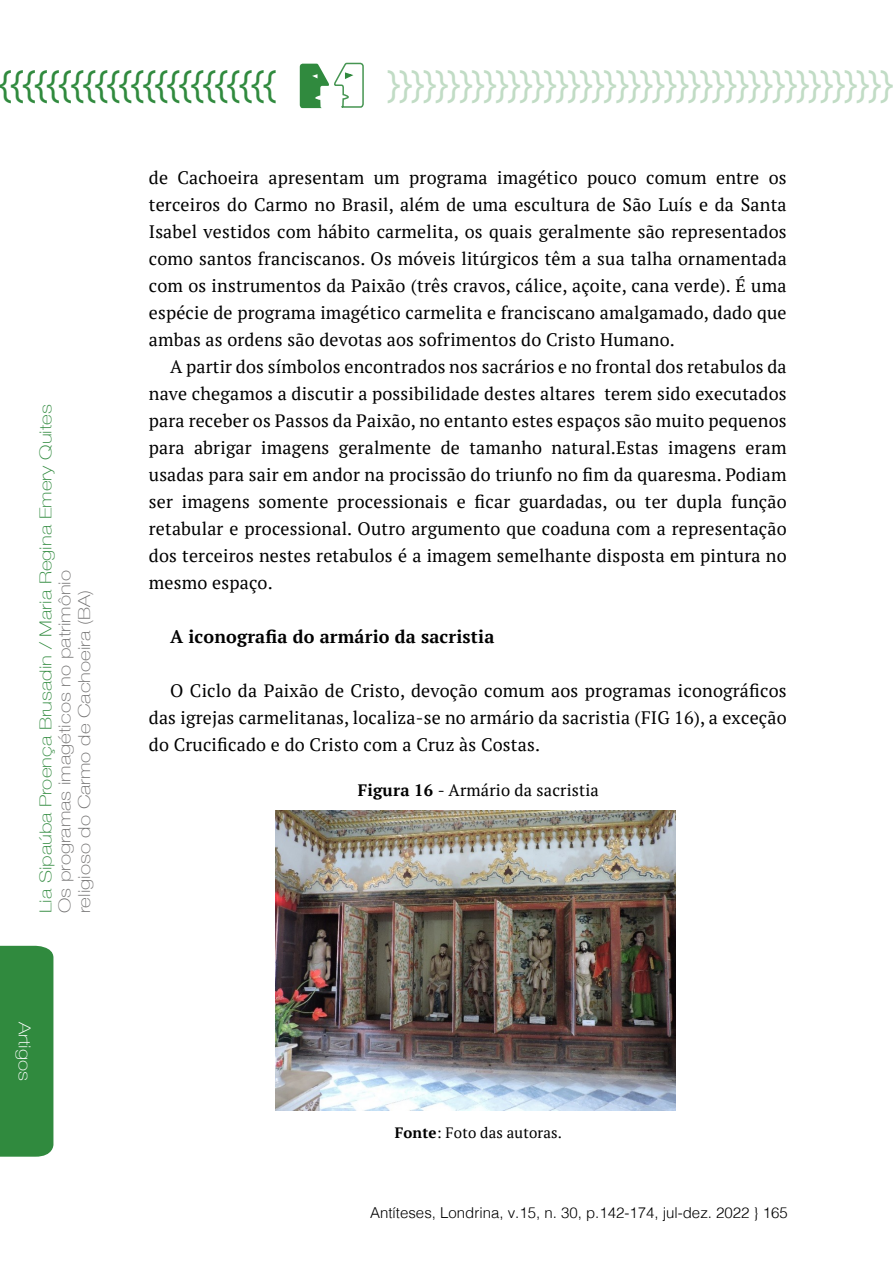
<style>
.page{position:relative;width:893px;height:1263px;background:#fff}
.page>*{position:absolute;margin:0;border:0;box-sizing:border-box;transform-origin:0 0}
.t1{font:36px "Helvetica";color:#c1dcc5}
.t2{font:18px/27px "PT Serif";letter-spacing:.01em;color:#000;text-align:justify}
.t3{font:700 18px "PT Serif";letter-spacing:.01em;color:#000}
.t4{font:100 16.5px/19.8px "Helvetica Neue";color:#706f6f;scale:1.25 1}
.t5{font:100 16.5px "Helvetica Neue";color:#308a3e;scale:1.25 1}
.t6{font:16.5px "PT Serif";letter-spacing:.01em;color:#000}
.t7{font:100 16.5px "Helvetica Neue";color:#fff;scale:1.25 1}
.t8{font:300 15px "Helvetica";color:#000}
.t9{font:15px "PT Serif";letter-spacing:.01em;color:#000}
.s1{font-weight:700}
</style>
<div class="page">
<div style="left:0;top:946px;width:53px;height:211px;background:#308a3e"></div>
<svg style="left:300px;top:62px;width:64px;height:46px"></svg>
<img style="left:276px;top:810px;width:400px;height:300px">
<p class="t5" style="left:33px;top:913px;width:408px;rotate:-90deg">Lia Sipaúba Proença Brusadin / Maria Regina Emery Quites</p>
<p class="t4" style="left:54px;top:913px;width:276px;rotate:-90deg">Os programas imagéticos no patrimônio religioso do Carmo de Cachoeira (BA)</p>
<p class="t7" style="left:37px;top:1021px;width:49px;rotate:90deg">Artigos</p>
<h1 class="t1" style="left:387px;top:56px;width:507px">}}}}}}}}}}}}}}}}}}}}}}}}}}}}}}}}}}}}}}}}}}</h1>
<p class="t2" style="left:149px;top:164px;width:639px">de Cachoeira apresentam um programa imagético pouco comum entre os terceiros do Carmo no Brasil, além de uma escultura de São Luís e da Santa Isabel vestidos com hábito carmelita, os quais geralmente são representados como santos franciscanos. Os móveis litúrgicos têm a sua talha ornamentada com os instrumentos da Paixão (três cravos, cálice, açoite, cana verde). É uma espécie de programa imagético carmelita e franciscano amalgamado, dado que ambas as ordens são devotas aos sofrimentos do Cristo Humano.</p>
<p class="t2" style="left:149px;top:353px;width:639px;text-indent:21px">A partir dos símbolos encontrados nos sacrários e no frontal dos retabulos da nave chegamos a discutir a possibilidade destes altares terem sido executados para receber os Passos da Paixão, no entanto estes espaços são muito pequenos para abrigar imagens geralmente de tamanho natural.Estas imagens eram usadas para sair em andor na procissão do triunfo no fim da quaresma. Podiam ser imagens somente processionais e ficar guardadas, ou ter dupla função retabular e processional. Outro argumento que coaduna com a representação dos terceiros nestes retabulos é a imagem semelhante disposta em pintura no mesmo espaço.</p>
<p class="t3" style="left:170px;top:625px;width:326px">A iconografia do armário da sacristia</p>
<p class="t2" style="left:149px;top:677px;width:639px;text-indent:21px">O Ciclo da Paixão de Cristo, devoção comum aos programas iconográficos das igrejas carmelitanas, localiza-se no armário da sacristia (FIG 16), a exceção do Crucificado e do Cristo com a Cruz às Costas.</p>
<p class="t6" style="left:358px;top:779px;width:243px"><span class="s1">Figura 16</span> - Armário da sacristia</p>
<p class="t9" style="left:395px;top:1123px;width:169px"><span class="s1">Fonte</span>: Foto das autoras.</p>
<p class="t8" style="left:370px;top:1200px;width:419px">Antíteses, Londrina, v.15, n. 30, p.142-174, jul-dez. 2022 } 165</p>
</div>
